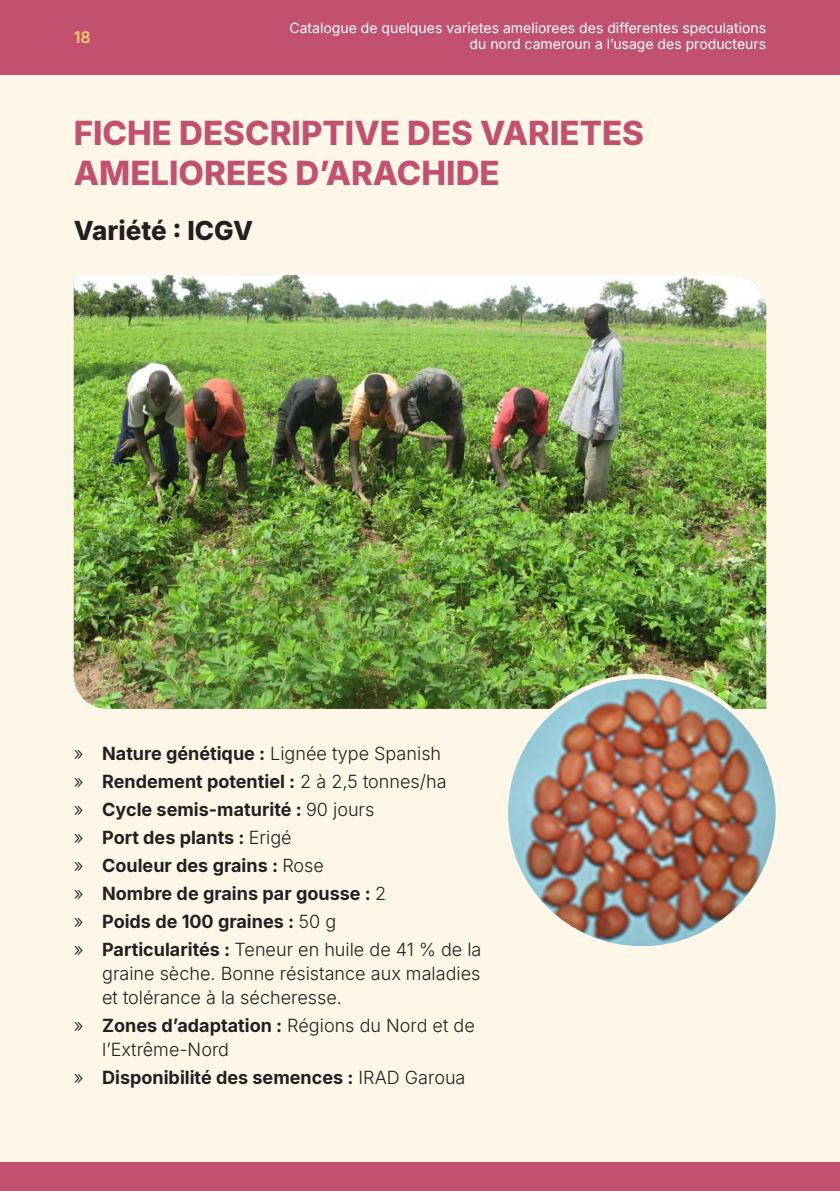
<style>
.page{position:relative;width:840px;height:1191px;background:#fff}
.page>*{position:absolute;margin:0;border:0;box-sizing:border-box;transform-origin:0 0}
.HEADER_0{font:800 33px/39.6px "Inter";color:#c2516f}
.HEADER_1{font:800 26px "Inter";color:#231f20}
.t1{font:700 18px "Inter";color:#231f20}
.t2{font:300 18px/24px "Inter";color:#231f20;text-align:justify}
.t3{font:600 16px "Inter";color:#f7cb68}
.t4{font:14px/16.8px "Inter";color:#fff;text-align:right}
.s1{font-weight:700}
.s2{font-weight:300}
</style>
<div class="page">
<div style="left:0;top:0;width:839px;height:1191px;background:#fef7e8"></div>
<div style="left:0;top:0;width:839px;height:75px;background:#c2516f"></div>
<div style="left:0;top:1162px;width:839px;height:29px;background:#c2516f"></div>
<img style="left:74px;top:275px;width:691px;height:434px">
<img style="left:505px;top:676px;width:272px;height:272px;border-radius:136px">
<p class="t3" style="left:74px;top:25px;width:19px">18</p>
<p class="t4" style="left:289px;top:19px;width:478px">Catalogue de quelques varietes ameliorees des differentes speculations du nord cameroun a l’usage des producteurs</p>
<p class="HEADER_0" style="left:74px;top:113px;width:571px">FICHE DESCRIPTIVE DES VARIETES<br>AMELIOREES D’ARACHIDE</p>
<p class="HEADER_1" style="left:74px;top:211px;width:181px">Variété : ICGV</p>
<p class="t2" style="left:74px;top:741px;width:369px">» <span class="s1">Nature génétique :</span> Lignée type Spanish</p>
<p class="t1" style="left:74px;top:768px;width:374px"><span class="s2">»</span> Rendement potentiel : <span class="s2">2 à 2,5 tonnes/ha</span></p>
<p class="t1" style="left:74px;top:796px;width:302px"><span class="s2">»</span> Cycle semis-maturité : <span class="s2">90 jours</span></p>
<p class="t1" style="left:74px;top:824px;width:219px"><span class="s2">»</span> Port des plants : <span class="s2">Erigé</span></p>
<p class="t1" style="left:74px;top:852px;width:251px"><span class="s2">»</span> Couleur des grains : <span class="s2">Rose</span></p>
<p class="t1" style="left:74px;top:880px;width:314px"><span class="s2">»</span> Nombre de grains par gousse : <span class="s2">2</span></p>
<p class="t1" style="left:74px;top:908px;width:264px"><span class="s2">»</span> Poids de 100 graines : <span class="s2">50 g</span></p>
<p class="t2" style="left:102px;top:937px;width:380px;text-indent:-28px">» <span class="s1">Particularités :</span> Teneur en huile de 41 % de la graine sèche. Bonne résistance aux maladies et tolérance à la sécheresse.</p>
<p class="t2" style="left:102px;top:1013px;width:374px;text-indent:-28px">» <span class="s1">Zones d’adaptation :</span> Régions du Nord et de l’Extrême-Nord</p>
<p class="t1" style="left:74px;top:1064px;width:393px"><span class="s2">»</span> Disponibilité des semences : <span class="s2">IRAD Garoua</span></p>
</div>
